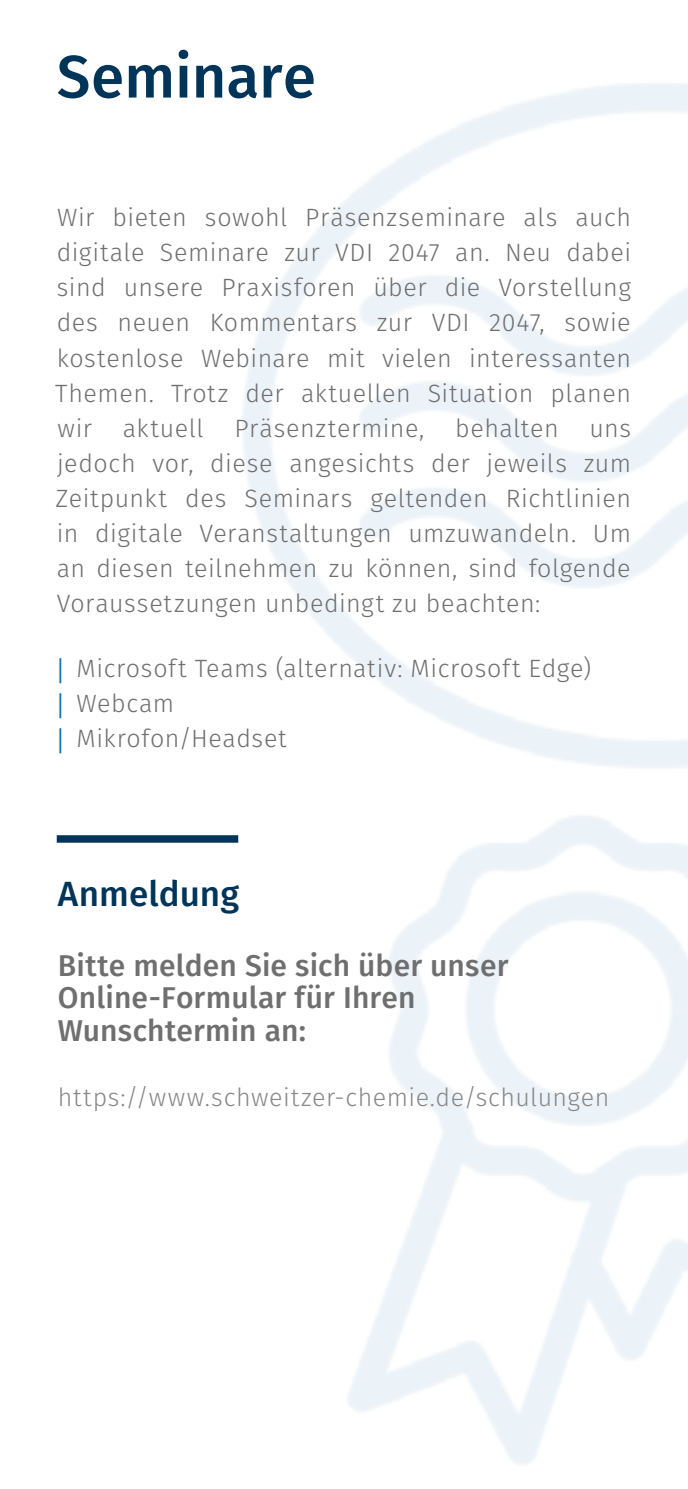
<style>
.page{position:relative;width:688px;height:1489px;background:#fff}
.page>*{position:absolute;margin:0;border:0;box-sizing:border-box;transform-origin:0 0}
.t1{font:500 60px "Fira Sans";color:#003559}
.t2{font:500 35px "Fira Sans";color:#003559}
.t3{font:500 30px/32.5px "Fira Sans";letter-spacing:.005em;color:#706f6f}
.t4{font:300 25px/35px "Fira Sans";letter-spacing:.02em;color:#706f6f;text-align:justify}
.t5{font:300 25px "Fira Sans";letter-spacing:.025em;color:#878787}
.s1{font-family:"Myriad Pro";font-weight:400;color:#006eb7}
</style>
<div class="page">
<img style="left:226px;top:83px;width:461px;height:1382px">
<div style="left:57px;top:835px;width:181px;height:7px;background:#003559"></div>
<h1 class="t1" style="left:57px;top:35px;width:261px">Seminare</h1>
<p class="t4" style="left:55px;top:202px;width:577px">Wir bieten sowohl Präsenzseminare als auch digitale Seminare zur VDI 2047 an. Neu dabei sind unsere Praxisforen über die Vorstellung des neuen Kommentars zur VDI 2047, sowie kostenlose Webinare mit vielen interessanten Themen. Trotz der aktuellen Situation planen wir aktuell Präsenztermine, behalten uns jedoch vor, diese angesichts der jeweils zum Zeitpunkt des Seminars geltenden Richtlinien in digitale Veranstaltungen umzuwandeln. Um an diesen teilnehmen zu können, sind folgende Voraussetzungen unbedingt zu beachten:</p>
<p class="t4" style="left:58px;top:652px;width:535px;text-align:left"><span class="s1">|</span> Microsoft Teams (alternativ: Microsoft Edge) <span class="s1">|</span> Webcam<br><span class="s1">|</span> Mikrofon/Headset</p>
<h2 class="t2" style="left:58px;top:868px;width:183px">Anmeldung</h2>
<p class="t3" style="left:58px;top:951px;width:452px">Bitte melden Sie sich über unser<br>Online-Formular für Ihren<br>Wunschtermin an:</p>
<p class="t5" style="left:58px;top:1079px;width:553px">https://www.schweitzer-chemie.de/schulungen</p>
</div>
